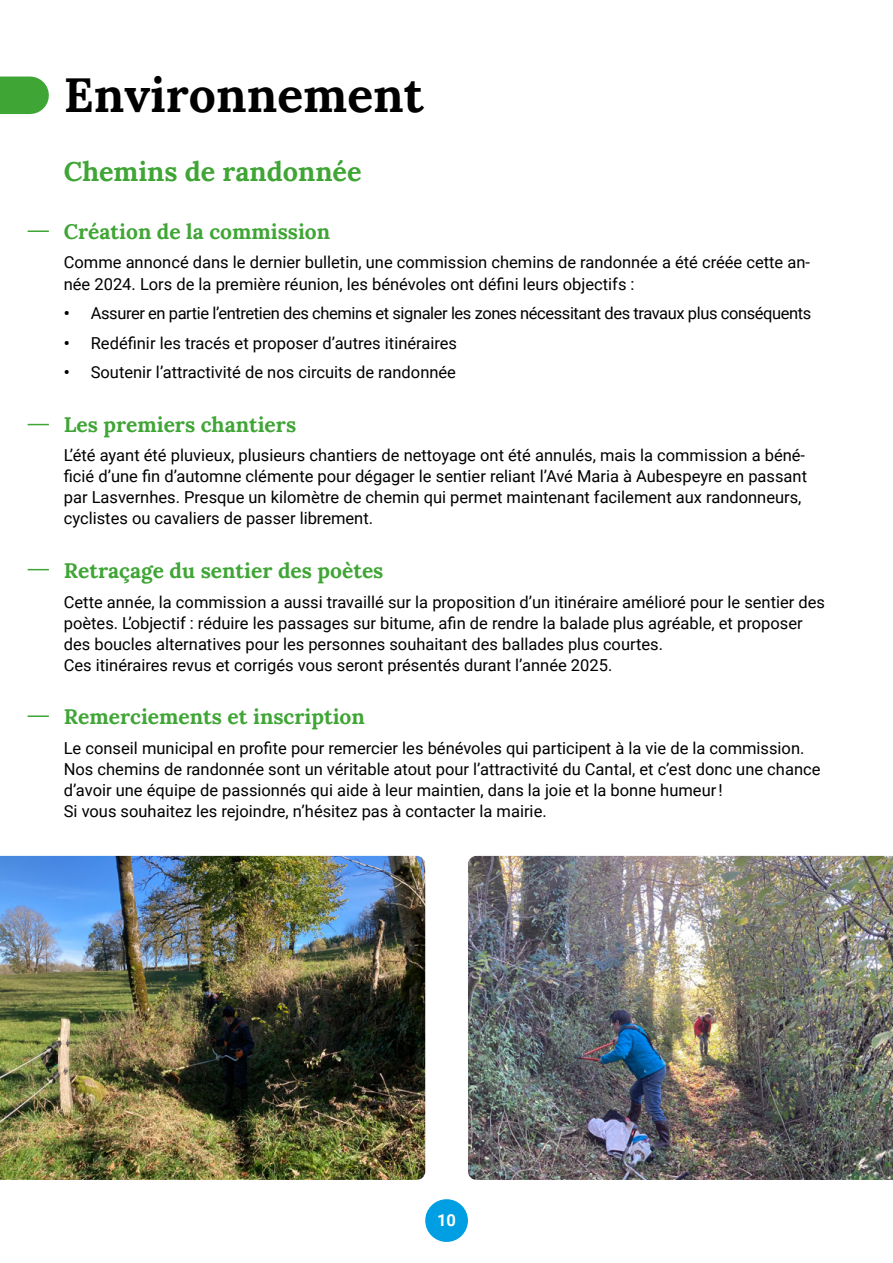
<style>
.page{position:relative;width:893px;height:1263px;background:#fff}
.page>*{position:absolute;margin:0;border:0;box-sizing:border-box;transform-origin:0 0}
.t1{font:48px "Lora";color:#000}
.t2{font:27px "Lora";color:#3fa535}
.t3{font:21px "Lora";color:#3fa535}
.t4{font:16.5px/21px "Roboto";color:#000}
.t5{font:16.5px "Roboto";letter-spacing:-.025em;color:#000}
.t6{font:700 16.5px "Roboto";color:#fff}
.s1{font-weight:700}
</style>
<div class="page">
<div style="left:425px;top:1199px;width:43px;height:43px;background:#009fe3;border-radius:50%"></div>
<div style="left:0;top:77px;width:30px;height:37px;background:#3fa535"></div>
<hr style="left:28px;top:230px;width:21px;height:2px;background:#3fa535">
<svg style="left:28px;top:424px;width:21px;height:1px"></svg>
<svg style="left:28px;top:569px;width:21px;height:1px"></svg>
<hr style="left:28px;top:715px;width:21px;height:2px;background:#3fa535">
<img style="left:0;top:856px;width:425px;height:324px">
<img style="left:468px;top:856px;width:425px;height:324px">
<h1 class="t1" style="left:64px;top:59px;width:361px">Environnement</h1>
<h2 class="t2" style="left:64px;top:151px;width:299px">Chemins de randonnée</h2>
<p class="t3" style="left:64px;top:216px;width:268px">Création de la commission</p>
<p class="t4" style="left:64px;top:251px;width:748px">Comme annoncé dans le dernier bulletin, une commission chemins de randonnée a été créée cette an&shy;née 2024. Lors de la première réunion, les bénévoles ont défini leurs objectifs :</p>
<p class="t5" style="left:64px;top:302px;width:749px"><span class="s1">•</span> Assurer en partie l’entretien des chemins et signaler les zones nécessitant des travaux plus conséquents</p>
<p class="t4" style="left:64px;top:331px;width:395px"><span class="s1">•</span> Redéfinir les tracés et proposer d’autres itinéraires</p>
<p class="t4" style="left:64px;top:361px;width:394px"><span class="s1">•</span> Soutenir l’attractivité de nos circuits de randonnée</p>
<p class="t3" style="left:64px;top:408px;width:234px">Les premiers chantiers</p>
<p class="t4" style="left:64px;top:444px;width:745px">L’été ayant été pluvieux, plusieurs chantiers de nettoyage ont été annulés, mais la commission a béné&shy;ficié d’une fin d’automne clémente pour dégager le sentier reliant l’Avé Maria à Aubespeyre en passant par Lasvernhes. Presque un kilomètre de chemin qui permet maintenant facilement aux randonneurs, cyclistes ou cavaliers de passer librement.</p>
<p class="t3" style="left:64px;top:555px;width:321px">Retraçage du sentier des poètes</p>
<p class="t4" style="left:64px;top:591px;width:763px">Cette année, la commission a aussi travaillé sur la proposition d’un itinéraire amélioré pour le sentier des poètes. L’objectif : réduire les passages sur bitume, afin de rendre la balade plus agréable, et proposer des boucles alternatives pour les personnes souhaitant des ballades plus courtes.<br>Ces itinéraires revus et corrigés vous seront présentés durant l’année 2025.</p>
<p class="t3" style="left:64px;top:701px;width:303px">Remerciements et inscription</p>
<p class="t4" style="left:64px;top:737px;width:758px">Le conseil municipal en profite pour remercier les bénévoles qui participent à la vie de la commission.<br>Nos chemins de randonnée sont un véritable atout pour l’attractivité du Cantal, et c’est donc une chance d’avoir une équipe de passionnés qui aide à leur maintien, dans la joie et la bonne humeur !<br>Si vous souhaitez les rejoindre, n’hésitez pas à contacter la mairie.</p>
<p class="t6" style="left:437px;top:1209px;width:20px">10</p>
</div>
